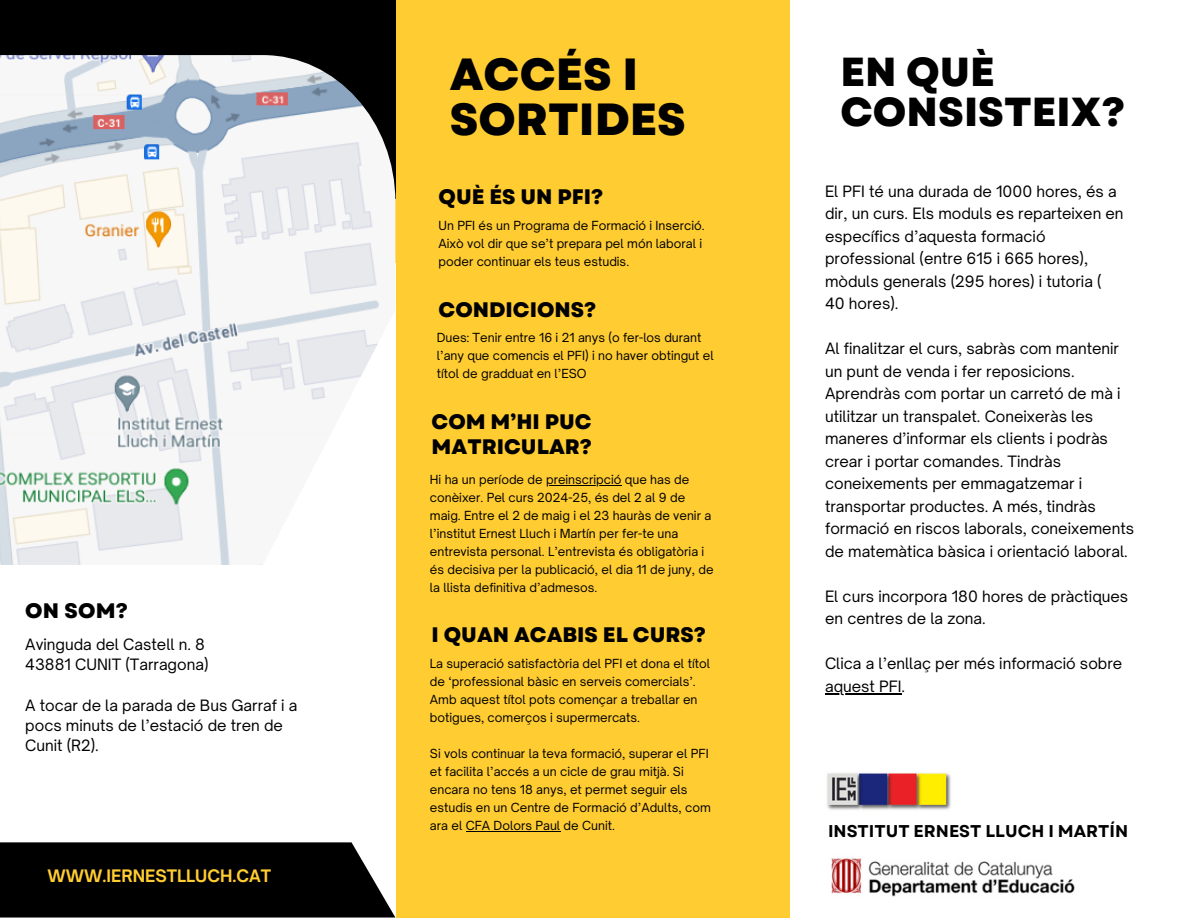
<style>
.page{position:relative;width:1188px;height:918px;background:#ffcc31}
.page>*{position:absolute;margin:0;border:0;box-sizing:border-box;transform-origin:0 0}
.t1{font:800 45px/45.3px "Garet";color:#000}
.t2{font:800 40.5px/40.5px "Garet";color:#000}
.t3{font:800 21px/24.8px "Garet";color:#000}
.t4{font:700 17.1px "Garet";color:#000}
.t5{font:700 16.5px "Open Sauce One";color:#ffcc31}
.t6{font:15px/22.5px "Open Sauce One";color:#000}
.t7{font:12px/18px "Open Sauce One";color:#000}
</style>
<div class="page">
<div style="left:0;top:0;width:395px;height:198px;background:#000"></div>
<div style="left:0;top:263px;width:395px;height:655px;background:#fff"></div>
<div style="left:791px;top:0;width:397px;height:917px;background:#fff"></div>
<img style="left:0;top:55px;width:395px;height:510px">
<svg style="left:0;top:842px;width:395px;height:76px;background:#101010"></svg>
<img style="left:827px;top:773px;width:124px;height:37px">
<img style="left:831px;top:858px;width:244px;height:39px">
<hr style="left:466px;top:831px;width:94px;height:1px;background:#000">
<hr style="left:825px;top:693px;width:77px;height:1px;background:#000">
<hr style="left:546px;top:485px;width:75px;height:1px;background:#000">
<h3 class="t3" style="left:25px;top:598px;width:104px">ON SOM?</h3>
<p class="t6" style="left:25px;top:634px;width:185px;line-height:20.2px">Avinguda del Castell n. 8<br>43881 CUNIT (Tarragona)</p>
<p class="t6" style="left:25px;top:695px;width:274px;line-height:20.2px">A tocar de la parada de Bus Garraf i a pocs minuts de l’estació de tren de<br>Cunit (R2).</p>
<h3 class="t5" style="left:48px;top:865px;width:225px">WWW.IERNESTLLUCH.CAT</h3>
<h1 class="t1" style="left:450px;top:52px;width:238px">ACCÉS I<br>SORTIDES</h1>
<h2 class="t2" style="left:840px;top:51px;width:286px">EN QUÈ<br>CONSISTEIX?</h2>
<h3 class="t3" style="left:439px;top:184px;width:166px">QUÈ ÉS UN PFI?</h3>
<p class="t7" style="left:439px;top:216px;width:268px">Un PFI és un Programa de Formació i Inserció.<br>Això vol dir que se’t prepara pel món laboral i poder continuar els teus estudis.</p>
<h3 class="t3" style="left:439px;top:297px;width:159px">CONDICIONS?</h3>
<p class="t7" style="left:437px;top:329px;width:278px">Dues: Tenir entre 16 i 21 anys (o fer-los durant l’any que comencis el PFI) i no haver obtingut el títol de gradduat en l’ESO</p>
<h3 class="t3" style="left:432px;top:409px;width:162px">COM M’HI PUC<br>MATRICULAR?</h3>
<p class="t7" style="left:430px;top:470px;width:285px">Hi ha un període de preinscripció que has de conèixer. Pel curs 2024-25, és del 2 al 9 de maig. Entre el 2 de maig i el 23 hauràs de venir a l’institut Ernest Lluch i Martín per fer-te una entrevista personal. L’entrevista és obligatòria i és decisiva per la publicació, el dia 11 de juny, de la llista definitiva d’admesos.</p>
<h3 class="t3" style="left:432px;top:623px;width:276px">I QUAN ACABIS EL CURS?</h3>
<p class="t7" style="left:430px;top:655px;width:282px">La superació satisfactòria del PFI et dona el títol de ‘professional bàsic en serveis comercials’.<br>Amb aquest títol pots començar a treballar en botigues, comerços i supermercats.</p>
<p class="t7" style="left:430px;top:745px;width:282px">Si vols continuar la teva formació, superar el PFI et facilita l’accés a un cicle de grau mitjà. Si encara no tens 18 anys, et permet seguir els estudis en un Centre de Formació d’Adults, com ara el CFA Dolors Paul de Cunit.</p>
<p class="t6" style="left:825px;top:180px;width:300px">El PFI té una durada de 1000 hores, és a dir, un curs. Els moduls es reparteixen en específics d’aquesta formació professional (entre 615 i 665 hores), mòduls generals (295 hores) i tutoria (<br>40 hores).</p>
<p class="t6" style="left:825px;top:337px;width:311px">Al finalitzar el curs, sabràs com mantenir un punt de venda i fer reposicions.<br>Aprendràs com portar un carretó de mà i utilitzar un transpalet. Coneixeràs les maneres d’informar els clients i podràs crear i portar comandes. Tindràs coneixements per emmagatzemar i transportar productes. A més, tindràs formació en riscos laborals, coneixements de matemàtica bàsica i orientació laboral.</p>
<p class="t6" style="left:825px;top:585px;width:305px">El curs incorpora 180 hores de pràctiques en centres de la zona.</p>
<p class="t6" style="left:825px;top:652px;width:299px">Clica a l’enllaç per més informació sobre aquest PFI.</p>
<h3 class="t4" style="left:828px;top:819px;width:302px">INSTITUT ERNEST LLUCH I MARTÍN</h3>
</div>
